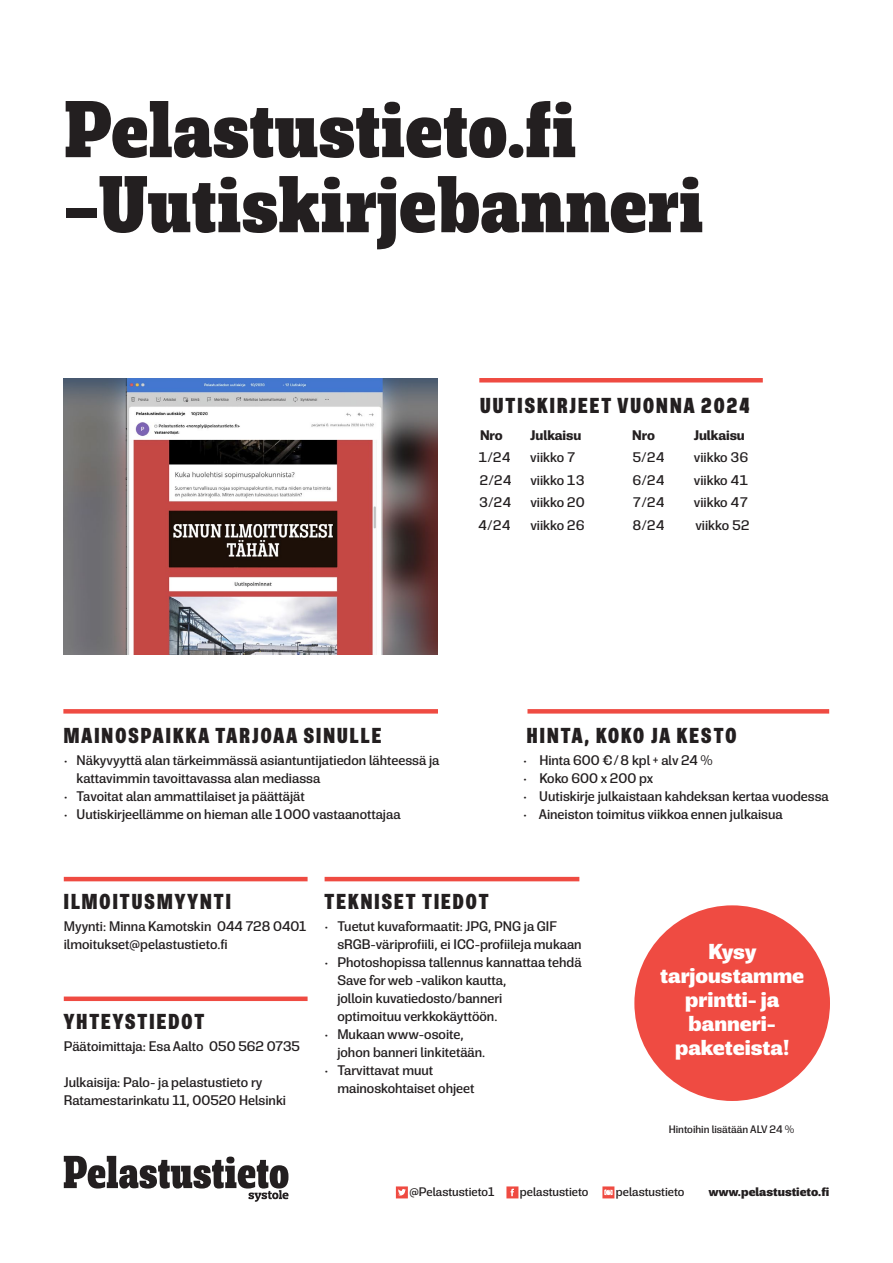
<style>
.page{position:relative;width:893px;height:1263px;background:#fff}
.page>*{position:absolute;margin:0;border:0;box-sizing:border-box;transform-origin:0 0}
.t1{font:900 78px/75px "Rude Slab Condensed";color:#231f20}
.t2{font:900 extra-condensed 21px "Rude";letter-spacing:.1em;color:#231f20}
.t3{font:800 21px/24px "Rude";color:#fff;text-align:center}
.t4{font:13.5px/18px "Rude";color:#231f20}
.t5{font:700 13.5px "Rude";letter-spacing:-.005em;color:#231f20}
.t6{font:12px "Rude";color:#231f20}
.t7{font:800 12px "Rude";color:#231f20}
.t8{font:10.5px "Rude";color:#231f20}
.s1{font-family:"Acto"}
</style>
<div class="page">
<div style="left:527px;top:709px;width:302px;height:5px;background:#ef4b42"></div>
<div style="left:63px;top:709px;width:375px;height:5px;background:#ef4b42"></div>
<div style="left:634px;top:905px;width:196px;height:196px;background:#ef4b42;border-radius:50%"></div>
<hr style="left:325px;top:877px;width:254px;height:4px;background:#ef4b42">
<hr style="left:64px;top:877px;width:244px;height:4px;background:#ef4b42">
<div style="left:64px;top:996px;width:244px;height:5px;background:#ef4b42"></div>
<hr style="left:479px;top:378px;width:284px;height:4px;background:#ef4b42">
<svg style="left:396px;top:1186px;width:12px;height:12px"></svg>
<svg style="left:506px;top:1186px;width:12px;height:12px"></svg>
<svg style="left:602px;top:1186px;width:12px;height:12px"></svg>
<img style="left:64px;top:378px;width:374px;height:277px">
<svg style="left:64px;top:1156px;width:225px;height:46px"></svg>
<h1 class="t1" style="left:64px;top:90px;width:641px">Pelastustieto.fi –Uutiskirjebanneri</h1>
<h2 class="t2" style="left:480px;top:392px;width:271px">UUTISKIRJEET VUONNA 2024</h2>
<p class="t5" style="left:480px;top:426px;width:24px">Nro</p>
<p class="t5" style="left:530px;top:426px;width:53px">Julkaisu</p>
<p class="t5" style="left:632px;top:426px;width:24px">Nro</p>
<p class="t5" style="left:694px;top:426px;width:53px">Julkaisu</p>
<p class="t4" style="left:478px;top:448px;width:34px">1/24</p>
<p class="t4" style="left:530px;top:448px;width:47px">viikko 7</p>
<p class="t4" style="left:632px;top:448px;width:34px">5/24</p>
<p class="t4" style="left:694px;top:448px;width:56px">viikko 36</p>
<p class="t4" style="left:479px;top:471px;width:34px">2/24</p>
<p class="t4" style="left:530px;top:471px;width:56px">viikko 13</p>
<p class="t4" style="left:632px;top:471px;width:34px">6/24</p>
<p class="t4" style="left:694px;top:471px;width:56px">viikko 41</p>
<p class="t4" style="left:479px;top:493px;width:34px">3/24</p>
<p class="t4" style="left:530px;top:493px;width:56px">viikko 20</p>
<p class="t4" style="left:632px;top:493px;width:34px">7/24</p>
<p class="t4" style="left:694px;top:493px;width:56px">viikko 47</p>
<p class="t4" style="left:478px;top:516px;width:34px">4/24</p>
<p class="t4" style="left:530px;top:516px;width:56px">viikko 26</p>
<p class="t4" style="left:632px;top:516px;width:34px">8/24</p>
<p class="t4" style="left:695px;top:516px;width:56px">viikko 52</p>
<h2 class="t2" style="left:64px;top:722px;width:319px">MAINOSPAIKKA TARJOAA SINULLE</h2>
<p class="t4" style="left:77px;top:751px;width:364px;text-indent:-13px">• Näkyvyyttä alan tärkeimmässä asiantuntijatiedon lähteessä ja kattavimmin tavoittavassa alan mediassa</p>
<p class="t4" style="left:64px;top:787px;width:243px">• Tavoitat alan ammattilaiset ja päättäjät</p>
<p class="t4" style="left:64px;top:805px;width:338px">• Uutiskirjeellämme on hieman alle 1000 vastaanottajaa</p>
<h2 class="t2" style="left:527px;top:722px;width:211px">HINTA, KOKO JA KESTO</h2>
<p class="t4" style="left:523px;top:751px;width:191px">• Hinta 600 €/ 8 kpl + alv 24 %</p>
<p class="t4" style="left:523px;top:769px;width:131px">• Koko 600 x 200 px</p>
<p class="t4" style="left:523px;top:787px;width:307px">• Uutiskirje julkaistaan kahdeksan kertaa vuodessa</p>
<p class="t4" style="left:523px;top:805px;width:261px">• Aineiston toimitus viikkoa ennen julkaisua</p>
<h2 class="t2" style="left:64px;top:888px;width:169px">ILMOITUSMYYNTI</h2>
<p class="t4" style="left:64px;top:917px;width:244px">Myynti: Minna Kamotskin 044 728 0401 ilmoitukset@pelastustieto.fi</p>
<h2 class="t2" style="left:64px;top:1008px;width:142px">YHTEYSTIEDOT</h2>
<p class="t4" style="left:64px;top:1037px;width:238px">Päätoimittaja: Esa Aalto 050 562 0735</p>
<p class="t4" style="left:64px;top:1073px;width:224px">Julkaisija: Palo- ja pelastustieto ry<br>Ratamestarinkatu 11, 00520 Helsinki</p>
<h2 class="t2" style="left:325px;top:888px;width:166px">TEKNISET TIEDOT</h2>
<p class="t4" style="left:337px;top:917px;width:246px;text-indent:-13px">• Tuetut kuvaformaatit: JPG, PNG ja GIF sRGB-väriprofiili, ei ICC-profiileja mukaan</p>
<p class="t4" style="left:337px;top:953px;width:246px;text-indent:-13px">• Photoshopissa tallennus kannattaa tehdä Save for web -valikon kautta,<br>jolloin kuvatiedosto/banneri<br>optimoituu verkkokäyttöön.</p>
<p class="t4" style="left:337px;top:1025px;width:149px;text-indent:-13px">• Mukaan www-osoite, johon banneri linkitetään.</p>
<p class="t4" style="left:337px;top:1061px;width:139px;text-indent:-13px">• Tarvittavat muut mainoskohtaiset ohjeet</p>
<h2 class="t3" style="left:660px;top:939px;width:146px">Kysy tarjoustamme printti- ja banneri&shy;paketeista!</h2>
<p class="t8" style="left:669px;top:1123px;width:127px">Hintoihin lisätään ALV 24 %</p>
<p class="t6" style="left:409px;top:1184px;width:87px">@Pelastustieto1</p>
<p class="t6" style="left:520px;top:1184px;width:70px">pelastustieto</p>
<p class="t6" style="left:616px;top:1184px;width:70px">pelastustieto</p>
<p class="t7" style="left:708px;top:1184px;width:122px"><span class="s1">www.</span>pelastustieto.fi</p>
</div>
